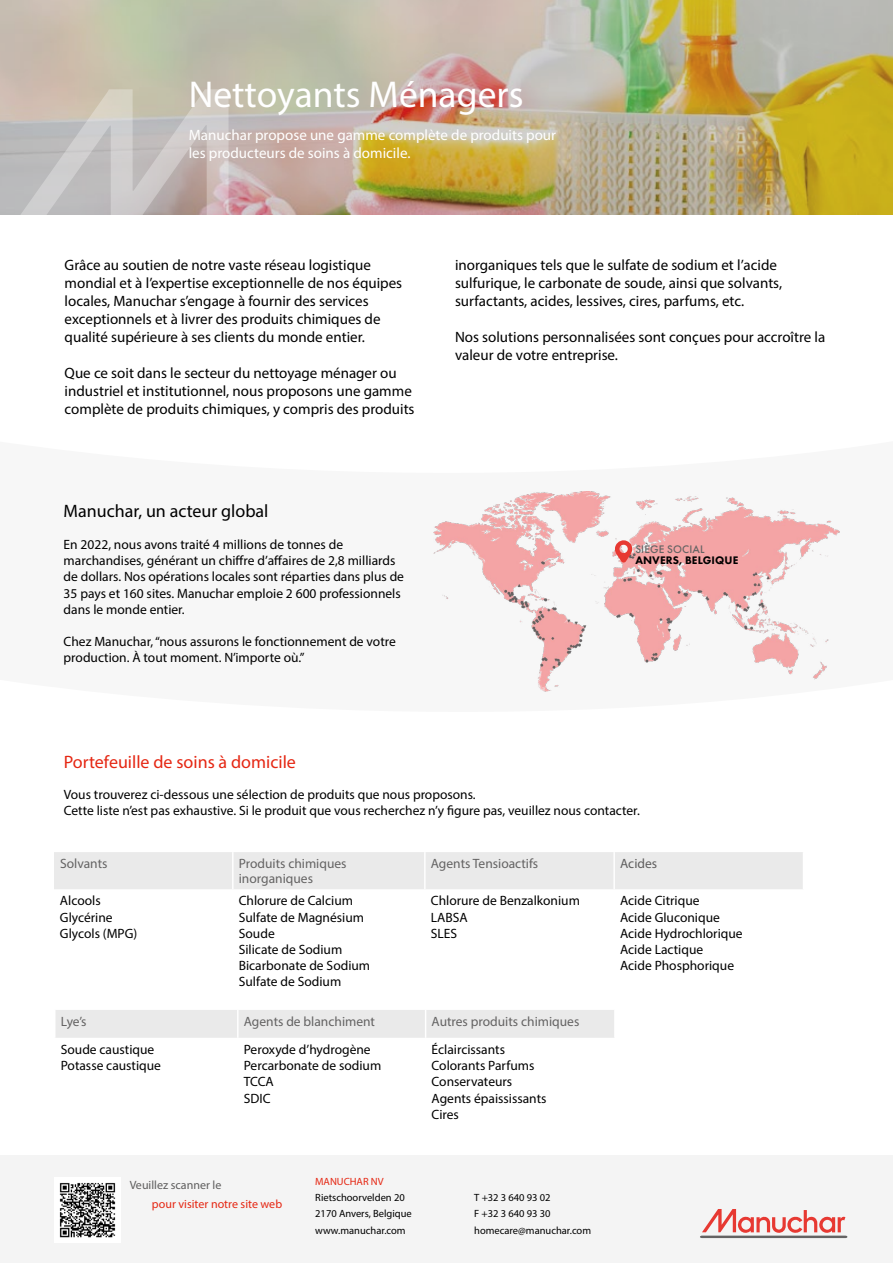
<style>
.page{position:relative;width:893px;height:1263px;background:#fff}
.page>*{position:absolute;margin:0;border:0;box-sizing:border-box;transform-origin:0 0}
.t1{font:37.5px "Myriad Pro";color:#fff}
.t2{font:18px "Myriad Pro";color:#e52713}
.t3{font:18px "Myriad Pro";color:#000}
.t4{font:15px/18px "Myriad Pro";color:#000}
.t5{font:15px/18px "Myriad Pro";color:#fff}
.t6{font:13.5px/16.2px "Myriad Pro";color:#000}
.t7{font:13.5px/15px "Myriad Pro";color:#646363}
.t8{font:13.5px "Myriad Pro";color:#5f5e5e}
.t9{font:12px "Myriad Pro";color:#e52713}
.t10{font:12px "Myriad Pro";color:#5f5e5e}
.t11{font:800 11.4px "Futura PT";letter-spacing:.01em;color:#000}
.t12{font:500 11.4px "Futura PT";letter-spacing:.01em;color:#646363}
.t13{font:10.5px/16.2px "Myriad Pro";color:#000}
.t14{font:10.5px "Myriad Pro";color:#e52713}
</style>
<div class="page">
<img style="left:0;top:0;width:893px;height:215px">
<div style="left:0;top:1155px;width:893px;height:108px;background:#f4f4f4"></div>
<div style="left:55px;top:1010px;width:559px;height:28px;background:#eaeaea"></div>
<div style="left:54px;top:852px;width:749px;height:37px;background:#eaeaea"></div>
<hr style="left:232px;top:852px;width:2px;height:37px;background:#fff">
<hr style="left:424px;top:852px;width:2px;height:37px;background:#fff">
<hr style="left:613px;top:852px;width:2px;height:37px;background:#fff">
<svg style="left:3px;top:89px;width:226px;height:126px;background:#c5bfbb"></svg>
<svg style="left:700px;top:1209px;width:147px;height:29px"></svg>
<img style="left:55px;top:1177px;width:65px;height:66px">
<img style="left:433px;top:492px;width:406px;height:199px">
<svg style="left:615px;top:540px;width:17px;height:23px"></svg>
<h1 class="t1" style="left:189px;top:71px;width:336px">Nettoyants Ménagers</h1>
<p class="t5" style="left:189px;top:126px;width:369px">Manuchar propose une gamme complète de produits pour les producteurs de soins à domicile.</p>
<p class="t4" style="left:65px;top:255px;width:339px">Grâce au soutien de notre vaste réseau logistique mondial et à l’expertise exceptionnelle de nos équipes locales, Manuchar s’engage à fournir des services exceptionnels et à livrer des produits chimiques de qualité supérieure à ses clients du monde entier.</p>
<p class="t4" style="left:65px;top:363px;width:351px">Que ce soit dans le secteur du nettoyage ménager ou industriel et institutionnel, nous proposons une gamme complète de produits chimiques, y compris des produits</p>
<h2 class="t3" style="left:64px;top:499px;width:206px">Manuchar, un acteur global</h2>
<p class="t6" style="left:64px;top:536px;width:342px">En 2022, nous avons traité 4 millions de tonnes de marchandises, générant un chiffre d’affaires de 2,8 milliards de dollars. Nos opérations locales sont réparties dans plus de 35 pays et 160 sites. Manuchar emploie 2 600 professionnels dans le monde entier.</p>
<p class="t6" style="left:64px;top:633px;width:334px">Chez Manuchar, “nous assurons le fonctionnement de votre production. À tout moment. N’importe où.”</p>
<h2 class="t2" style="left:64px;top:750px;width:234px">Portefeuille de soins à domicile</h2>
<p class="t4" style="left:455px;top:255px;width:329px">inorganiques tels que le sulfate de sodium et l’acide sulfurique, le carbonate de soude, ainsi que solvants, surfactants, acides, lessives, cires, parfums, etc.</p>
<p class="t4" style="left:455px;top:327px;width:372px">Nos solutions personnalisées sont conçues pour accroître la valeur de votre entreprise.</p>
<p class="t12" style="left:635px;top:542px;width:71px">SIÈGE SOCIAL</p>
<p class="t11" style="left:635px;top:553px;width:105px">ANVERS, BELGIQUE</p>
<p class="t6" style="left:64px;top:786px;width:577px">Vous trouverez ci-dessous une sélection de produits que nous proposons.<br>Cette liste n’est pas exhaustive. Si le produit que vous recherchez n’y figure pas, veuillez nous contacter.</p>
<p class="t7" style="left:60px;top:856px;width:49px">Solvants</p>
<p class="t7" style="left:239px;top:856px;width:109px">Produits chimiques inorganiques</p>
<p class="t7" style="left:431px;top:856px;width:109px">Agents Tensioactifs</p>
<p class="t8" style="left:620px;top:855px;width:39px">Acides</p>
<p class="t6" style="left:60px;top:892px;width:79px">Alcools<br>Glycérine<br>Glycols (MPG)</p>
<p class="t6" style="left:239px;top:892px;width:133px">Chlorure de Calcium<br>Sulfate de Magnésium<br>Soude<br>Silicate de Sodium<br>Bicarbonate de Sodium<br>Sulfate de Sodium</p>
<p class="t6" style="left:431px;top:892px;width:151px">Chlorure de Benzalkonium<br>LABSA<br>SLES</p>
<p class="t6" style="left:620px;top:892px;width:124px">Acide Citrique<br>Acide Gluconique<br>Acide Hydrochlorique<br>Acide Lactique<br>Acide Phosphorique</p>
<p class="t7" style="left:61px;top:1014px;width:27px">Lye’s</p>
<p class="t7" style="left:244px;top:1014px;width:133px">Agents de blanchiment</p>
<p class="t7" style="left:432px;top:1014px;width:149px">Autres produits chimiques</p>
<p class="t6" style="left:61px;top:1041px;width:102px">Soude caustique<br>Potasse caustique</p>
<p class="t6" style="left:244px;top:1041px;width:139px">Peroxyde d’hydrogène<br>Percarbonate de sodium<br>TCCA<br>SDIC</p>
<p class="t6" style="left:432px;top:1041px;width:116px">Éclaircissants<br>Colorants Parfums<br>Conservateurs<br>Agents épaississants<br>Cires</p>
<p class="t10" style="left:130px;top:1177px;width:93px">Veuillez scanner le</p>
<p class="t9" style="left:152px;top:1197px;width:132px">pour visiter notre site web</p>
<p class="t14" style="left:315px;top:1175px;width:70px">MANUCHAR NV</p>
<p class="t13" style="left:315px;top:1189px;width:98px">Rietschoorvelden 20<br>2170 Anvers, Belgique www.manuchar.com</p>
<p class="t13" style="left:474px;top:1189px;width:118px">T +32 3 640 93 02<br>F +32 3 640 93 30 homecare@manuchar.com</p>
</div>
